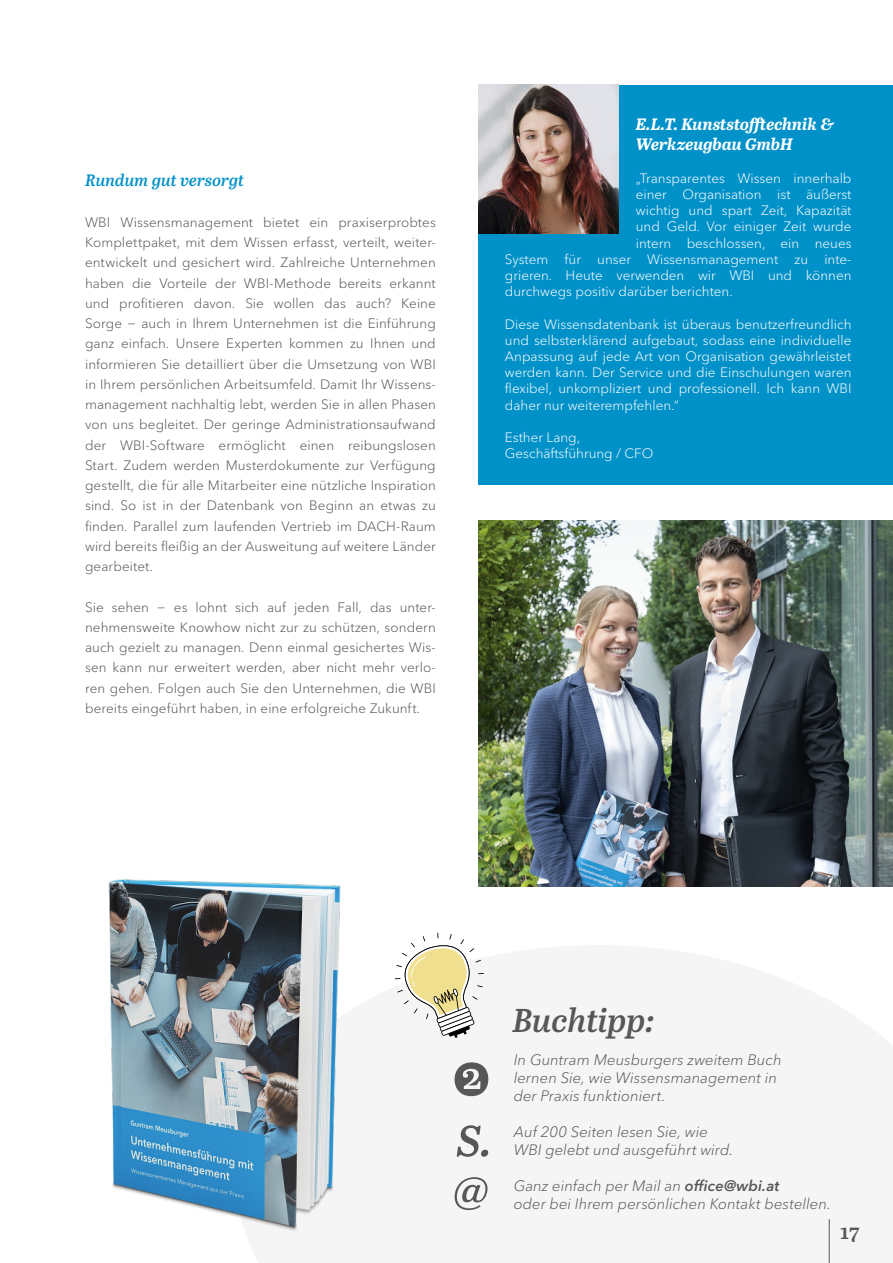
<style>
.page{position:relative;width:893px;height:1263px;background:#fff}
.page>*{position:absolute;margin:0;border:0;box-sizing:border-box;transform-origin:0 0}
.t1{font:italic 600 33px "Abril Text";letter-spacing:-.005em;color:#575756}
.t2{font:600 21px "Abril Text";color:#575756}
.t3{font:italic 700 16.5px/19.8px "Abril Text";letter-spacing:-.005em;color:#fff}
.t4{font:italic 600 16.5px "Abril Text";letter-spacing:-.005em;color:#0091c8}
.t5{font:italic 300 15px/18px "Avenir Next W1 G";letter-spacing:.005em;color:#575756}
.t6{font:300 13.5px/20.2px "Avenir Next W1 G";letter-spacing:.005em;color:#575756;text-align:justify}
.t7{font:300 13.5px/16.2px "Avenir Next W1 G";color:#fff;text-align:justify}
.s1{font-weight:600}
</style>
<div class="page">
<div style="left:478px;top:85px;width:415px;height:400px;background:#0091c8"></div>
<img style="left:478px;top:85px;width:141px;height:149px">
<img style="left:478px;top:520px;width:415px;height:367px">
<img style="left:108px;top:879px;width:287px;height:353px">
<svg style="left:395px;top:933px;width:89px;height:105px"></svg>
<svg style="left:455px;top:1062px;width:33px;height:34px"></svg>
<svg style="left:457px;top:1125px;width:31px;height:32px"></svg>
<svg style="left:455px;top:1177px;width:32px;height:33px"></svg>
<hr style="left:829px;top:1219px;width:1px;height:44px;background:#575756">
<p class="t4" style="left:85px;top:168px;width:160px">Rundum gut versorgt</p>
<p class="t6" style="left:85px;top:212px;width:352px">WBI Wissensmanagement bietet ein praxiserprobtes Komplettpaket, mit dem Wissen erfasst, verteilt, weiter&shy;entwickelt und gesichert wird. Zahlreiche Unternehmen haben die Vorteile der WBI-Methode bereits erkannt und profitieren davon. Sie wollen das auch? Keine Sorge − auch in Ihrem Unternehmen ist die Einführung ganz einfach. Unsere Experten kommen zu Ihnen und informieren Sie detailliert über die Umsetzung von WBI in Ihrem persönlichen Arbeitsumfeld. Damit Ihr Wissens&shy;management nachhaltig lebt, werden Sie in allen Phasen von uns begleitet. Der geringe Administrationsaufwand der WBI-Software ermöglicht einen reibungslosen Start. Zudem werden Musterdokumente zur Verfügung gestellt, die für alle Mitarbeiter eine nützliche Inspiration sind. So ist in der Datenbank von Beginn an etwas zu finden. Parallel zum laufenden Vertrieb im DACH-Raum wird bereits fleißig an der Ausweitung auf weitere Länder gearbeitet.</p>
<p class="t6" style="left:85px;top:597px;width:352px">Sie sehen − es lohnt sich auf jeden Fall, das unter&shy;nehmensweite Knowhow nicht zur zu schützen, sondern auch gezielt zu managen. Denn einmal gesichertes Wis&shy;sen kann nur erweitert werden, aber nicht mehr verlo&shy;ren gehen. Folgen auch Sie den Unternehmen, die WBI bereits eingeführt haben, in eine erfolgreiche Zukunft.</p>
<p class="t3" style="left:636px;top:113px;width:200px">E.L.T. Kunststofftechnik &amp;<br>Werkzeugbau GmbH</p>
<p class="t7" style="left:636px;top:170px;width:217px">„Transparentes Wissen innerhalb</p>
<p class="t7" style="left:636px;top:186px;width:217px">einer Organisation ist äußerst</p>
<p class="t7" style="left:636px;top:202px;width:217px">wichtig und spart Zeit, Kapazität</p>
<p class="t7" style="left:636px;top:219px;width:217px">und Geld. Vor einiger Zeit wurde</p>
<p class="t7" style="left:636px;top:235px;width:217px">intern beschlossen, ein neues</p>
<p class="t7" style="left:505px;top:251px;width:347px">System für unser Wissensmanagement zu inte-</p>
<p class="t7" style="left:505px;top:267px;width:348px">grieren. Heute verwenden wir WBI und können</p>
<p class="t7" style="left:505px;top:283px;width:229px">durchwegs positiv darüber berichten.</p>
<p class="t7" style="left:505px;top:316px;width:348px">Diese Wissensdatenbank ist überaus benutzerfreundlich und selbsterklärend aufgebaut, sodass eine individuelle Anpassung auf jede Art von Organisation gewährleistet werden kann. Der Service und die Einschulungen waren flexibel, unkompliziert und professionell. Ich kann WBI daher nur weiterempfehlen.“</p>
<p class="t7" style="left:505px;top:429px;width:150px">Esther Lang,<br>Geschäftsführung / CFO</p>
<h1 class="t1" style="left:512px;top:996px;width:143px">Buchtipp:</h1>
<p class="t5" style="left:514px;top:1051px;width:269px">In Guntram Meusburgers zweitem Buch lernen Sie, wie Wissensmanagement in der Praxis funktioniert.</p>
<p class="t5" style="left:514px;top:1123px;width:221px">Auf 200 Seiten lesen Sie, wie<br>WBI gelebt und ausgeführt wird.</p>
<p class="t5" style="left:514px;top:1177px;width:319px">Ganz einfach per Mail an <span class="s1">office@wbi.at<br></span>oder bei Ihrem persönlichen Kontakt bestellen.</p>
<h2 class="t2" style="left:840px;top:1216px;width:21px">17</h2>
</div>
